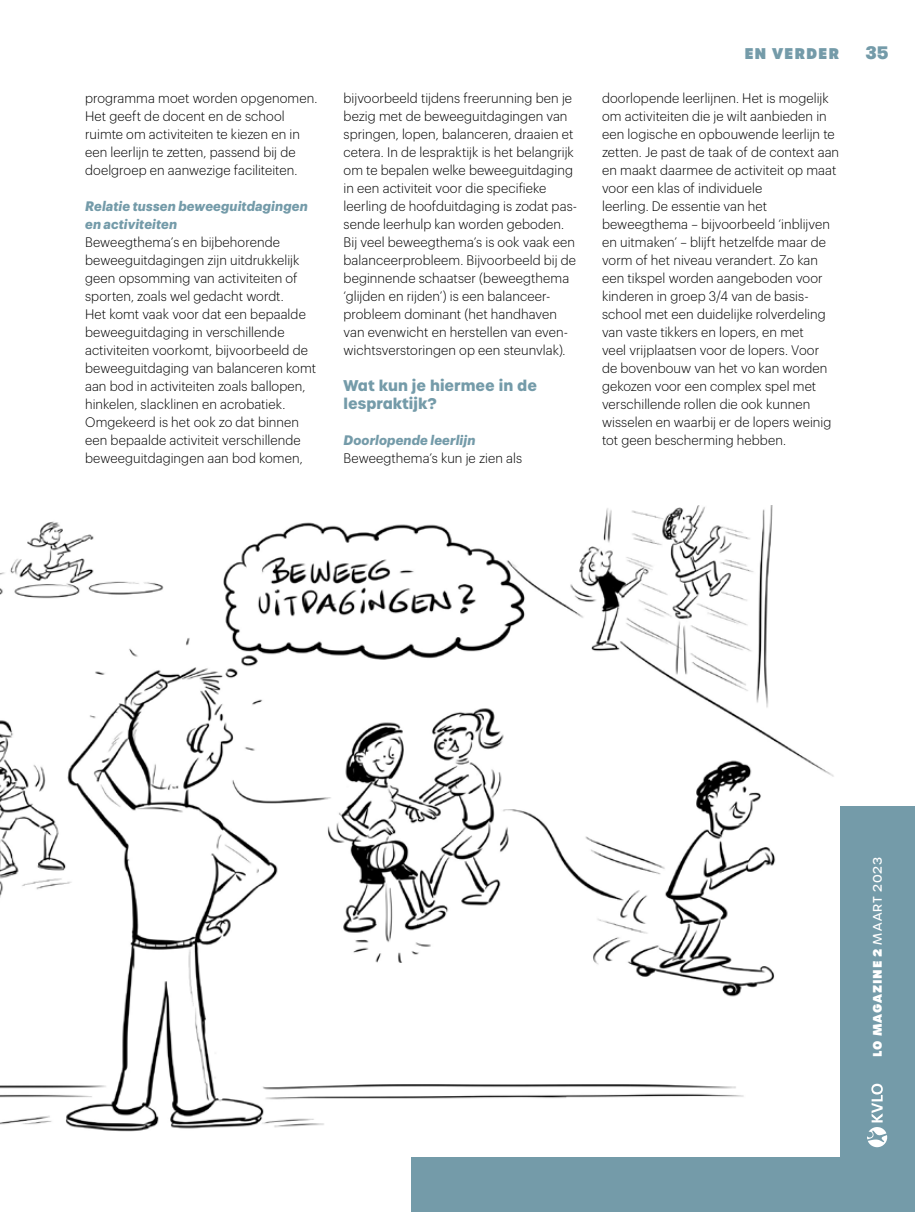
<style>
.page{position:relative;width:915px;height:1212px;background:#fff}
.page>*{position:absolute;margin:0;border:0;box-sizing:border-box;transform-origin:0 0}
.t1{font:900 18px "GT Walsheim Pro";color:#749ba9}
.t2{font:700 15px/18px "Urbane";color:#749ba9;scale:.96 1}
.t3{font:800 15px "Urbane";letter-spacing:.07em;color:#749ba9}
.t4{font:300 13.5px/18px "Graphik";letter-spacing:.01em;color:#000;scale:.96 1}
.t5{font:italic 700 13.5px/18px "Graphik";letter-spacing:.01em;color:#749ba9;scale:.96 1}
.t6{font:800 12px "Urbane";letter-spacing:.07em;color:#fff}
.s1{font-weight:500}
</style>
<div class="page">
<div style="left:411px;top:806px;width:503px;height:406px;background:#749ba9"></div>
<div style="left:0;top:463px;width:838px;height:693px;background:#fff"></div>
<img style="left:0;top:506px;width:834px;height:626px">
<svg style="left:867px;top:1084px;width:19px;height:63px"></svg>
<p class="t4" style="left:85px;top:88px;width:243px">programma moet worden opgenomen.<br>Het geeft de docent en de school ruimte om activiteiten te kiezen en in een leerlijn te zetten, passend bij de doelgroep en aanwezige faciliteiten.</p>
<p class="t5" style="left:85px;top:196px;width:233px">Relatie tussen beweeguitdagingen en activiteiten</p>
<p class="t4" style="left:85px;top:232px;width:242px">Beweegthema’s en bijbehorende beweeguitdagingen zijn uitdrukkelijk geen opsomming van activiteiten of sporten, zoals wel gedacht wordt.<br>Het komt vaak voor dat een bepaalde beweeguitdaging in verschillende activiteiten voorkomt, bijvoorbeeld de beweeguitdaging van balanceren komt aan bod in activiteiten zoals ballopen, hinkelen, slacklinen en acrobatiek.<br>Omgekeerd is het ook zo dat binnen een bepaalde activiteit verschillende beweeguitdagingen aan bod komen,</p>
<p class="t4" style="left:343px;top:88px;width:245px">bijvoorbeeld tijdens freerunning ben je bezig met de beweeguitdagingen van springen, lopen, balanceren, draaien et cetera. In de lespraktijk is het belangrijk om te bepalen welke beweeguitdaging in een activiteit voor die specifieke leerling de hoofduitdaging is zodat pas&shy;sende leerhulp kan worden geboden.<br>Bij veel beweegthema’s is ook vaak een balanceerprobleem. Bijvoorbeeld bij de beginnende schaatser (beweegthema ‘glijden en rijden’) is een balanceer&shy;probleem dominant (het handhaven van evenwicht en herstellen van even&shy;wichtsverstoringen op een steunvlak).</p>
<p class="t2" style="left:343px;top:377px;width:203px">Wat kun je hiermee in de lespraktijk?</p>
<p class="t5" style="left:343px;top:430px;width:139px">Doorlopende leerlijn</p>
<p class="t4" style="left:343px;top:448px;width:187px">Beweegthema’s kun je zien als</p>
<p class="t3" style="left:744px;top:43px;width:96px">EN VERDER</p>
<h1 class="t1" style="left:865px;top:41px;width:25px">35</h1>
<p class="t4" style="left:602px;top:88px;width:248px">doorlopende leerlijnen. Het is mogelijk om activiteiten die je wilt aanbieden in een logische en opbouwende leerlijn te zetten. Je past de taak of de context aan en maakt daarmee de activiteit op maat voor een klas of individuele<br>leerling. De essentie van het beweegthema – bijvoorbeeld ‘inblijven en uitmaken’ – blijft hetzelfde maar de vorm of het niveau verandert. Zo kan een tikspel worden aangeboden voor kinderen in groep 3/4 van de basis&shy;school met een duidelijke rolverdeling van vaste tikkers en lopers, en met<br>veel vrijplaatsen voor de lopers. Voor<br>de bovenbouw van het vo kan worden gekozen voor een complex spel met verschillende rollen die ook kunnen wisselen en waarbij er de lopers weinig tot geen bescherming hebben.</p>
<p class="t6" style="left:868px;top:1057px;width:202px;rotate:-90deg">LO MAGAZINE 2 <span class="s1">MAART 2023</span></p>
</div>
